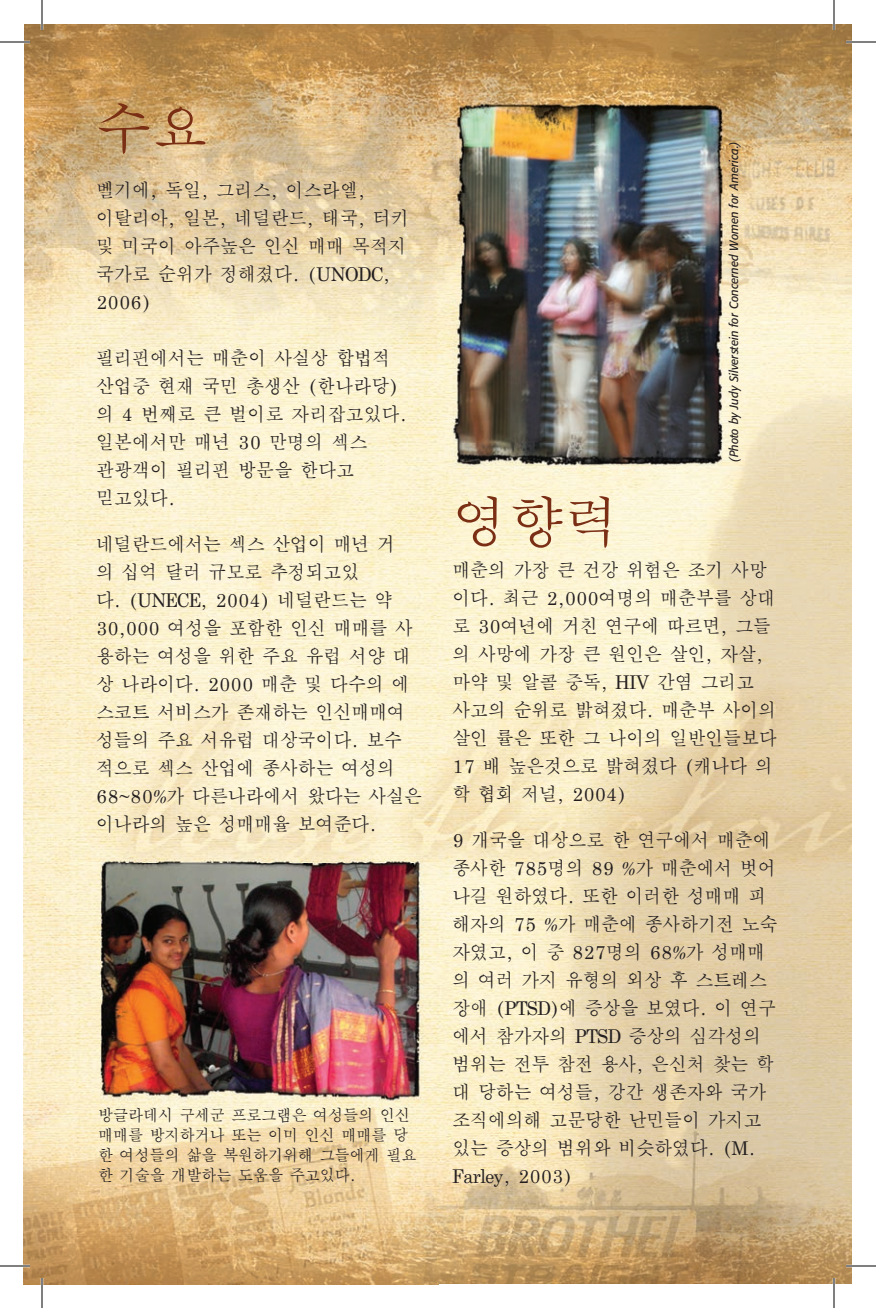
<style>
.page{position:relative;width:876px;height:1308px;background:#fff}
.page>*{position:absolute;margin:0;border:0;box-sizing:border-box;transform-origin:0 0}
.t1{font:56px "Apple Myungjo";color:#7a2e14}
.t2{font:19px/28px "Apple Myungjo";letter-spacing:-.01em;color:#231f20;scale:.95 1}
.t3{font:16px/20px "Apple Myungjo";letter-spacing:-.01em;color:#231f20;scale:.95 1}
.t4{font:italic 12px "Formata";color:#231f20;scale:.95 1}
</style>
<div class="page">
<img style="left:24px;top:24px;width:828px;height:1261px">
<hr style="left:0;top:41px;width:30px;height:2px;background:#fff">
<hr style="left:846px;top:41px;width:30px;height:2px;background:#fff">
<hr style="left:0;top:1265px;width:30px;height:2px;background:#fff">
<hr style="left:846px;top:1265px;width:30px;height:2px;background:#fff">
<hr style="left:41px;top:0;width:2px;height:30px;background:#fff">
<hr style="left:41px;top:1278px;width:2px;height:30px;background:#fff">
<hr style="left:833px;top:0;width:2px;height:30px;background:#fff">
<hr style="left:833px;top:1278px;width:2px;height:30px;background:#fff">
<hr style="left:0;top:42px;width:30px;height:1px;background:#000">
<hr style="left:846px;top:42px;width:30px;height:1px;background:#000">
<hr style="left:0;top:1266px;width:30px;height:1px;background:#000">
<hr style="left:846px;top:1266px;width:30px;height:1px;background:#000">
<hr style="left:42px;top:0;width:1px;height:30px;background:#000">
<hr style="left:42px;top:1278px;width:1px;height:30px;background:#000">
<hr style="left:834px;top:0;width:1px;height:30px;background:#000">
<hr style="left:834px;top:1278px;width:1px;height:30px;background:#000">
<h1 class="t1" style="left:96px;top:96px;width:113px">수요</h1>
<p class="t2" style="left:96px;top:177px;width:331px">벨기에, 독일, 그리스, 이스라엘, 이탈리아, 일본, 네덜란드, 태국, 터키 및 미국이 아주높은 인신 매매 목적지 국가로 순위가 정해졌다. (UNODC,<br>2006)</p>
<p class="t2" style="left:96px;top:345px;width:329px">필리핀에서는 매춘이 사실상 합법적 산업중 현재 국민 총생산 (한나라당) 의 4 번째로 큰 벌이로 자리잡고있다. 일본에서만 매년 30 만명의 섹스 관광객이 필리핀 방문을 한다고 믿고있다.</p>
<p class="t2" style="left:96px;top:531px;width:345px">네덜란드에서는 섹스 산업이 매년 거<br>의 십억 달러 규모로 추정되고있<br>다. (UNECE, 2004) 네덜란드는 약<br>30,000 여성을 포함한 인신 매매를 사 용하는 여성을 위한 주요 유럽 서양 대 상 나라이다. 2000 매춘 및 다수의 에 스코트 서비스가 존재하는 인신매매여 성들의 주요 서유럽 대상국이다. 보수 적으로 섹스 산업에 종사하는 여성의<br>68~80%가 다른나라에서 왔다는 사실은 이나라의 높은 성매매율 보여준다.</p>
<p class="t3" style="left:98px;top:1106px;width:337px">방글라데시 구세군 프로그램은 여성들의 인신 매매를 방지하거나 또는 이미 인신 매매를 당 한 여성들의 삶을 복원하기위해 그들에게 필요 한 기술을 개발하는 도움을 주고있다.</p>
<h1 class="t1" style="left:452px;top:490px;width:170px">영향력</h1>
<p class="t4" style="left:727px;top:462px;width:340px;rotate:-90deg">(Photo by Judy Silverstein for Concerned Women for America.)</p>
<p class="t2" style="left:452px;top:556px;width:343px">매춘의 가장 큰 건강 위험은 조기 사망 이다. 최근 2,000여명의 매춘부를 상대 로 30여년에 거친 연구에 따르면, 그들 의 사망에 가장 큰 원인은 살인, 자살, 마약 및 알콜 중독, HIV 간염 그리고 사고의 순위로 밝혀졌다. 매춘부 사이의 살인 률은 또한 그 나이의 일반인들보다<br>17 배 높은것으로 밝혀졌다 (캐나다 의 학 협회 저널, 2004)</p>
<p class="t2" style="left:452px;top:826px;width:344px">9 개국을 대상으로 한 연구에서 매춘에 종사한 785명의 89 %가 매춘에서 벗어 나길 원하였다. 또한 이러한 성매매 피 해자의 75 %가 매춘에 종사하기전 노숙 자였고, 이 중 827명의 68%가 성매매 의 여러 가지 유형의 외상 후 스트레스 장애 (PTSD)에 증상을 보였다. 이 연구 에서 참가자의 PTSD 증상의 심각성의 범위는 전투 참전 용사, 은신처 찾는 학 대 당하는 여성들, 강간 생존자와 국가 조직에의해 고문당한 난민들이 가지고 있는 증상의 범위와 비슷하였다. (M.<br>Farley, 2003)</p>
</div>
